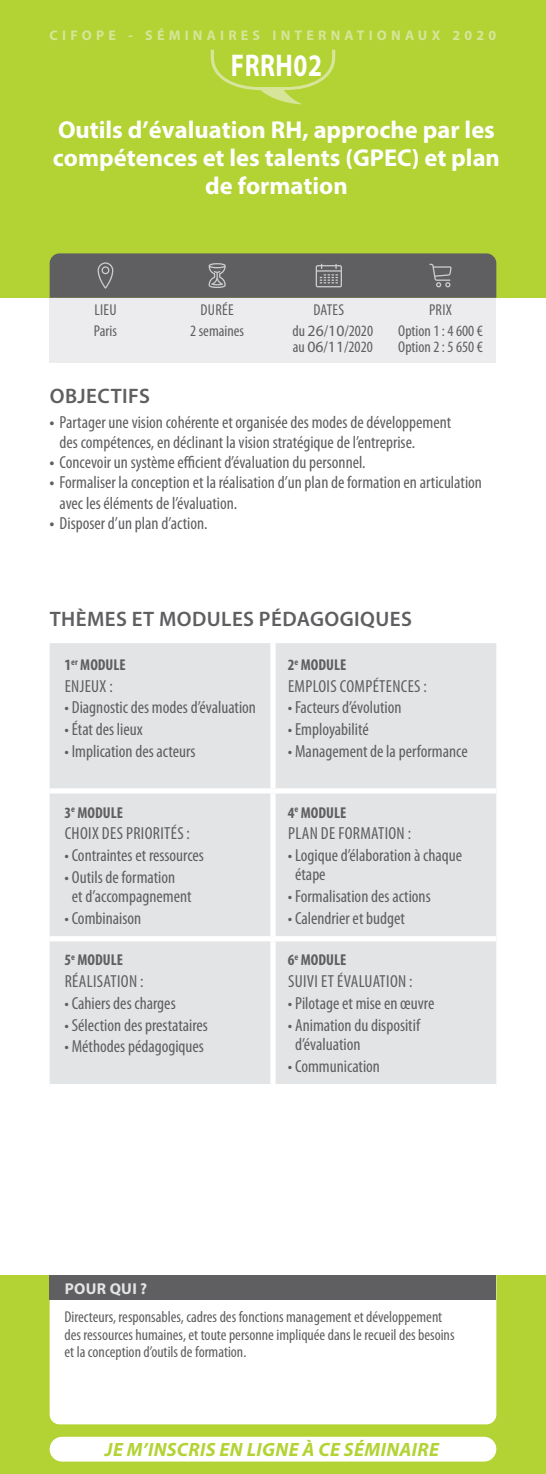
<style>
.page{position:relative;width:546px;height:1474px;background:#fff}
.page>*{position:absolute;margin:0;border:0;box-sizing:border-box;transform-origin:0 0}
.t1{font:700 31.5px "Myriad Pro";letter-spacing:.02em;color:#fff;scale:.8 1}
.t2{font:700 24.5px/28px "Myriad Pro";color:#fff;text-align:center}
.t3{font:600 21px "Myriad Pro";letter-spacing:.02em;color:#5f5f62}
.t4{font:italic 700 19.25px "Myriad Pro";letter-spacing:.02em;color:#b3d234}
.t5{font:condensed 17.5px/19.2px "Myriad Pro";color:#5f5f62}
.t6{font:condensed 17.5px "Myriad Pro";letter-spacing:.02em;color:#5f5f62}
.t7{font:condensed 15.75px/21.7px "Myriad Pro";color:#5f5f62;text-align:center}
.t8{font:700 condensed 15.75px "Myriad Pro";color:#5f5f62}
.t9{font:700 15.75px "Myriad Pro";letter-spacing:.02em;color:#e3e4e6}
.t10{font:700 14px "Myriad Pro";letter-spacing:.3em;color:#d7e59a}
.s1{font-stretch:normal}
.s2{font-weight:700}
</style>
<div class="page">
<div style="left:0;top:1275px;width:546px;height:198px;background:#b3d234"></div>
<div style="left:50px;top:298px;width:446px;height:64px;background:#ececee"></div>
<div style="left:50px;top:1300px;width:446px;height:124px;background:#fff"></div>
<div style="left:0;top:0;width:546px;height:298px;background:#b3d234"></div>
<svg style="left:50px;top:253px;width:446px;height:45px;background:#636464"></svg>
<div style="left:50px;top:1275px;width:446px;height:25px;background:#5f5f62"></div>
<div style="left:50px;top:643px;width:446px;height:440px;background:#e3e4e6"></div>
<div style="left:270px;top:643px;width:5px;height:145px;background:#fff"></div>
<div style="left:50px;top:788px;width:223px;height:5px;background:#fff"></div>
<div style="left:273px;top:788px;width:223px;height:5px;background:#fff"></div>
<div style="left:270px;top:793px;width:5px;height:143px;background:#fff"></div>
<div style="left:50px;top:936px;width:223px;height:5px;background:#fff"></div>
<div style="left:273px;top:936px;width:223px;height:5px;background:#fff"></div>
<div style="left:270px;top:941px;width:5px;height:142px;background:#fff"></div>
<svg style="left:211px;top:50px;width:124px;height:54px"></svg>
<div style="left:50px;top:1436px;width:446px;height:25px;background:#fff;border-radius:12px"></div>
<p class="t10" style="left:50px;top:26px;width:448px">CIFOPE - SÉMINAIRES INTERNATIONAUX 2020</p>
<h1 class="t1" style="left:231px;top:45px;width:115px">FRRH02</h1>
<h2 class="t2" style="left:53px;top:114px;width:448px">Outils d’évaluation RH, approche par les compétences et les talents (GPEC) et plan de formation</h2>
<p class="t7" style="left:190px;top:299px;width:55px">DURÉE<br>2 semaines</p>
<p class="t7" style="left:94px;top:299px;width:24px;text-align:left">LIEU<br>Paris</p>
<p class="t7" style="left:292px;top:299px;width:82px">DATES<br>du <span class="s1">26</span>/<span class="s1">10</span>/2020</p>
<p class="t7" style="left:293px;top:336px;width:81px">au <span class="s1">06</span>/<span class="s1">11</span>/2020</p>
<p class="t7" style="left:398px;top:299px;width:86px">PRIX<br>Option 1 : 4 600 €</p>
<p class="t7" style="left:398px;top:336px;width:86px">Option 2 : 5 650 €</p>
<p class="t3" style="left:50px;top:384px;width:102px">OBJECTIFS</p>
<p class="t5" style="left:60px;top:412px;width:393px;line-height:20.1px;text-indent:-10px"><span class="s2">•</span> Partager une vision cohérente et organisée des modes de développement des compétences, en déclinant la vision stratégique de l’entreprise.</p>
<p class="t5" style="left:50px;top:453px;width:317px"><span class="s2">•</span> Concevoir un système efficient d’évaluation du personnel.</p>
<p class="t5" style="left:60px;top:473px;width:424px;line-height:20.1px;text-indent:-10px"><span class="s2">•</span> Formaliser la conception et la réalisation d’un plan de formation en articulation avec les éléments de l’évaluation.</p>
<p class="t5" style="left:50px;top:513px;width:159px"><span class="s2">•</span> Disposer d’un plan d’action.</p>
<p class="t3" style="left:50px;top:607px;width:363px">THÈMES ET MODULES PÉDAGOGIQUES</p>
<p class="t8" style="left:64px;top:654px;width:63px">1<sup>er</sup> MODULE</p>
<p class="t5" style="left:65px;top:676px;width:50px">ENJEUX :</p>
<p class="t5" style="left:64px;top:698px;width:193px">• Diagnostic des modes d’évaluation</p>
<p class="t5" style="left:64px;top:720px;width:80px">• État des lieux</p>
<p class="t5" style="left:64px;top:741px;width:132px">• Implication des acteurs</p>
<p class="t8" style="left:288px;top:654px;width:60px">2<sup>e</sup> MODULE</p>
<p class="t6" style="left:288px;top:676px;width:140px">EMPLOIS COMPÉTENCES :</p>
<p class="t5" style="left:288px;top:698px;width:115px">• Facteurs d’évolution</p>
<p class="t5" style="left:288px;top:720px;width:82px">• Employabilité</p>
<p class="t5" style="left:288px;top:741px;width:181px">• Management de la performance</p>
<p class="t8" style="left:64px;top:802px;width:60px">3<sup>e</sup> MODULE</p>
<p class="t6" style="left:65px;top:824px;width:127px">CHOIX DES PRIORITÉS :</p>
<p class="t5" style="left:64px;top:846px;width:141px">• Contraintes et ressources</p>
<p class="t5" style="left:72px;top:867px;width:121px;text-indent:-7px">• Outils de formation<br>et d’accompagnement</p>
<p class="t5" style="left:64px;top:908px;width:78px">• Combinaison</p>
<p class="t8" style="left:64px;top:950px;width:60px">5<sup>e</sup> MODULE</p>
<p class="t6" style="left:65px;top:972px;width:80px">RÉALISATION :</p>
<p class="t5" style="left:64px;top:993px;width:113px">• Cahiers des charges</p>
<p class="t5" style="left:64px;top:1015px;width:145px">• Sélection des prestataires</p>
<p class="t5" style="left:64px;top:1037px;width:141px">• Méthodes pédagogiques</p>
<p class="t8" style="left:288px;top:802px;width:60px">4<sup>e</sup> MODULE</p>
<p class="t6" style="left:288px;top:824px;width:124px">PLAN DE FORMATION :</p>
<p class="t5" style="left:295px;top:846px;width:168px;text-indent:-7px">• Logique d’élaboration à chaque étape</p>
<p class="t5" style="left:288px;top:887px;width:144px">• Formalisation des actions</p>
<p class="t5" style="left:288px;top:908px;width:119px">• Calendrier et budget</p>
<p class="t8" style="left:288px;top:950px;width:60px">6<sup>e</sup> MODULE</p>
<p class="t6" style="left:288px;top:972px;width:126px">SUIVI ET ÉVALUATION :</p>
<p class="t5" style="left:288px;top:993px;width:148px">• Pilotage et mise en œuvre</p>
<p class="t5" style="left:295px;top:1015px;width:126px;text-indent:-7px">• Animation du dispositif d’évaluation</p>
<p class="t5" style="left:288px;top:1056px;width:94px">• Communication</p>
<p class="t9" style="left:65px;top:1278px;width:84px">POUR QUI ?</p>
<p class="t7" style="left:64px;top:1308px;width:391px;line-height:17.5px;text-align:left">Directeurs, responsables, cadres des fonctions management et développement des ressources humaines, et toute personne impliquée dans le recueil des besoins et la conception d’outils de formation.</p>
<p class="t4" style="left:105px;top:1437px;width:335px">JE M’INSCRIS EN LIGNE À CE SÉMINAIRE</p>
</div>
